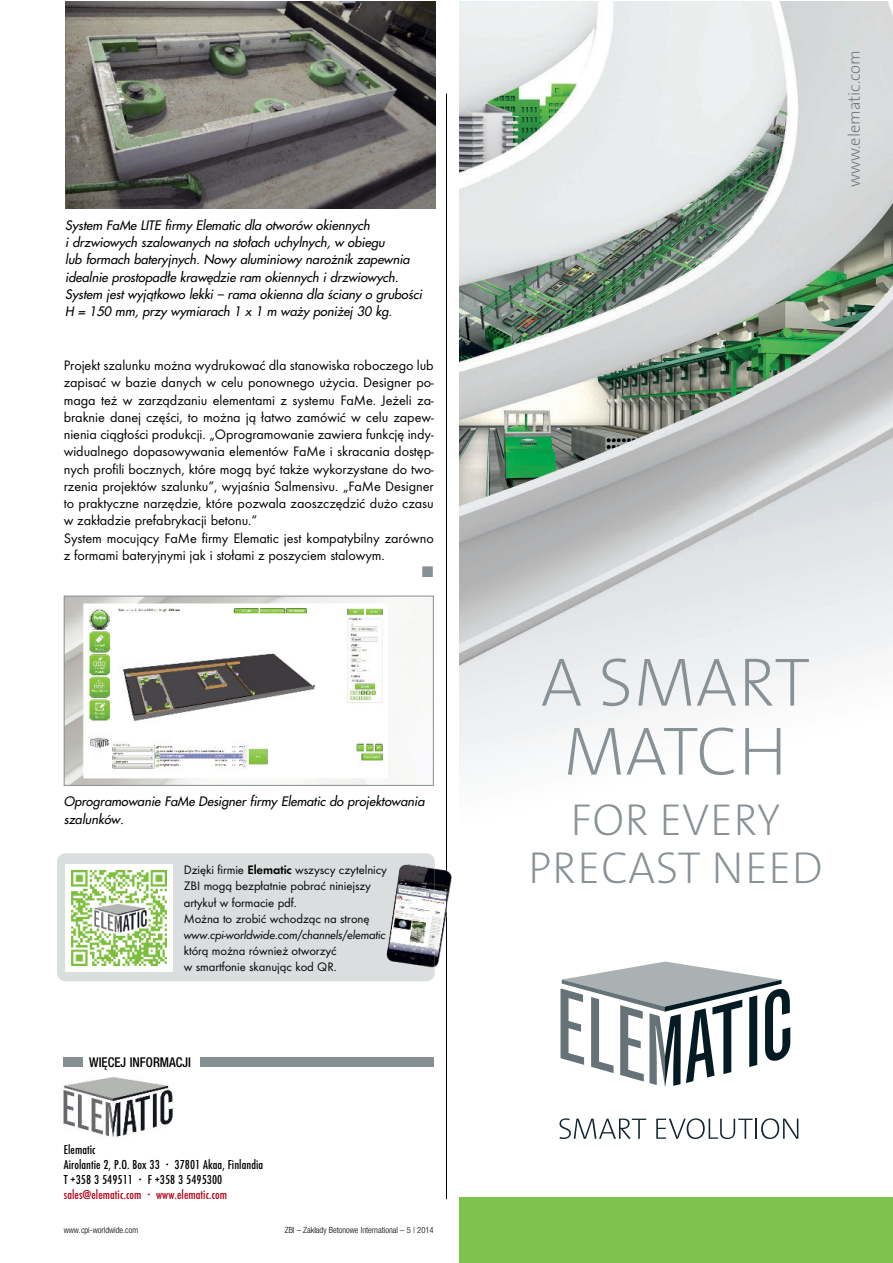
<style>
.page{position:relative;width:893px;height:1263px;background:#fff}
.page>*{position:absolute;margin:0;border:0;box-sizing:border-box;transform-origin:0 0}
.t1{font:200 69px/69px "The Sans B Plus W2";color:#889196;text-align:center}
.t2{font:200 45px/48px "The Sans B Plus W2";letter-spacing:.01em;color:#889196;text-align:center}
.t3{font:200 16.5px "The Sans B Plus W2";color:#687176}
.t4{font:14.25px/17.2px "Futura TCE";letter-spacing:-.005em;color:#000}
.t5{font:14.25px "Euro Pi Three";color:#859094}
.t6{font:13.5px/15px "Futura TCE Medium Condensed";letter-spacing:.005em;color:#000}
.t7{font:13.5px "Futura TCE Medium Condensed";letter-spacing:.005em;color:#b10016}
.t8{font:13.5px "Helvetica Neue Medium Cond";color:#000;scale:.95 1}
.t9{font:italic 12.75px/17.2px "Futura";color:#000}
.t10{font:12.75px/16px "Futura TCE";letter-spacing:-.005em;color:#000}
.t11{font:italic 12.75px "Futura TCE Book";letter-spacing:-.025em;color:#000}
.t12{font:8.55px "Helvetica Neue Light Cond";color:#000}
.s1{font-family:"Futura TCE Demi"}
</style>
<div class="page">
<img style="left:63px;top:1077px;width:110px;height:60px">
<hr style="left:446px;top:94px;width:1px;height:1105px;background:#000">
<div style="left:57px;top:853px;width:378px;height:128px;background:#dadedf;border-radius:9px"></div>
<div style="left:66px;top:864px;width:107px;height:107px;background:#fff"></div>
<img style="left:72px;top:870px;width:95px;height:95px">
<img style="left:447px;top:871px;width:5px;height:35px">
<img style="left:435px;top:868px;width:11px;height:99px">
<img style="left:446px;top:870px;width:1px;height:46px">
<img style="left:386px;top:864px;width:49px;height:104px">
<img style="left:65px;top:1px;width:370px;height:207px">
<img style="left:66px;top:598px;width:366px;height:186px">
<div style="left:64px;top:596px;width:370px;height:190px;border:1px solid #859094"></div>
<div style="left:64px;top:1057px;width:19px;height:10px;background:#859094"></div>
<div style="left:200px;top:1057px;width:234px;height:10px;background:#859094"></div>
<img style="left:459px;top:1px;width:433px;height:763px">
<div style="left:459px;top:1197px;width:433px;height:66px;background:#7dc34e"></div>
<svg style="left:560px;top:961px;width:231px;height:126px"></svg>
<svg style="left:559px;top:1118px;width:87px;height:21px"></svg>
<svg style="left:656px;top:1118px;width:142px;height:21px"></svg>
<p class="t9" style="left:65px;top:216px;width:358px">System FaMe LITE firmy Elematic dla otworów okiennych<br>i drzwiowych szalowanych na stołach uchylnych, w obiegu<br>lub formach bateryjnych. Nowy aluminiowy narożnik zapewnia idealnie prostopadłe krawędzie ram okiennych i drzwiowych.<br>System jest wyjątkowo lekki – rama okienna dla ściany o grubości H = 150 mm, przy wymiarach 1 x 1 m waży poniżej 30 kg.</p>
<p class="t4" style="left:64px;top:357px;width:371px">Projekt szalunku można wydrukować dla stanowiska roboczego lub zapisać w bazie danych w celu ponownego użycia. Designer po&shy;maga też w zarządzaniu elementami z systemu FaMe. Jeżeli za&shy;braknie danej części, to można ją łatwo zamówić w celu zapew&shy;nienia ciągłości produkcji. „Oprogramowanie zawiera funkcję indy&shy;widualnego dopasowywania elementów FaMe i skracania dostęp&shy;nych profili bocznych, które mogą być także wykorzystane do two&shy;rzenia projektów szalunku“, wyjaśnia Salmensivu. „FaMe Designer to praktyczne narzędzie, które pozwala zaoszczędzić dużo czasu w zakładzie prefabrykacji betonu.“<br>System mocujący FaMe firmy Elematic jest kompatybilny zarówno z formami bateryjnymi jak i stołami z poszyciem stalowym.</p>
<p class="t5" style="left:422px;top:563px;width:13px">M</p>
<p class="t9" style="left:64px;top:793px;width:362px">Oprogramowanie FaMe Designer firmy Elematic do projektowania szalunków.</p>
<p class="t10" style="left:184px;top:862px;width:205px">Dzięki firmie <span class="s1">Elematic</span> wszyscy czytelnicy ZBI mogą bezpłatnie pobrać niniejszy artykuł w formacie pdf.<br>Można to zrobić wchodząc na stronę</p>
<p class="t11" style="left:184px;top:927px;width:204px">www.cpi-worldwide.com/channels/elematic</p>
<p class="t10" style="left:184px;top:942px;width:155px">którą można również otworzyć w smartfonie skanując kod QR.</p>
<p class="t8" style="left:89px;top:1054px;width:109px">WIĘCEJ INFORMACJI</p>
<p class="t6" style="left:64px;top:1142px;width:201px">Elematic<br>Airolantie 2, P.O. Box 33 · 37801 Akaa, Finlandia<br>T +358 3 549511 · F +358 3 5495300</p>
<p class="t7" style="left:64px;top:1187px;width:165px">sales@elematic.com · www.elematic.com</p>
<p class="t12" style="left:64px;top:1224px;width:76px">www.cpi-worldwide.com</p>
<p class="t12" style="left:285px;top:1224px;width:151px">ZBI – Zakłady Betonowe International – 5 | 2014</p>
<p class="t3" style="left:844px;top:187px;width:139px;rotate:-90deg">www.elematic.com</p>
<h1 class="t1" style="left:541px;top:648px;width:271px">A SMART<br>MATCH</h1>
<h2 class="t2" style="left:528px;top:796px;width:296px">FOR EVERY<br>PRECAST NEED</h2>
</div>
